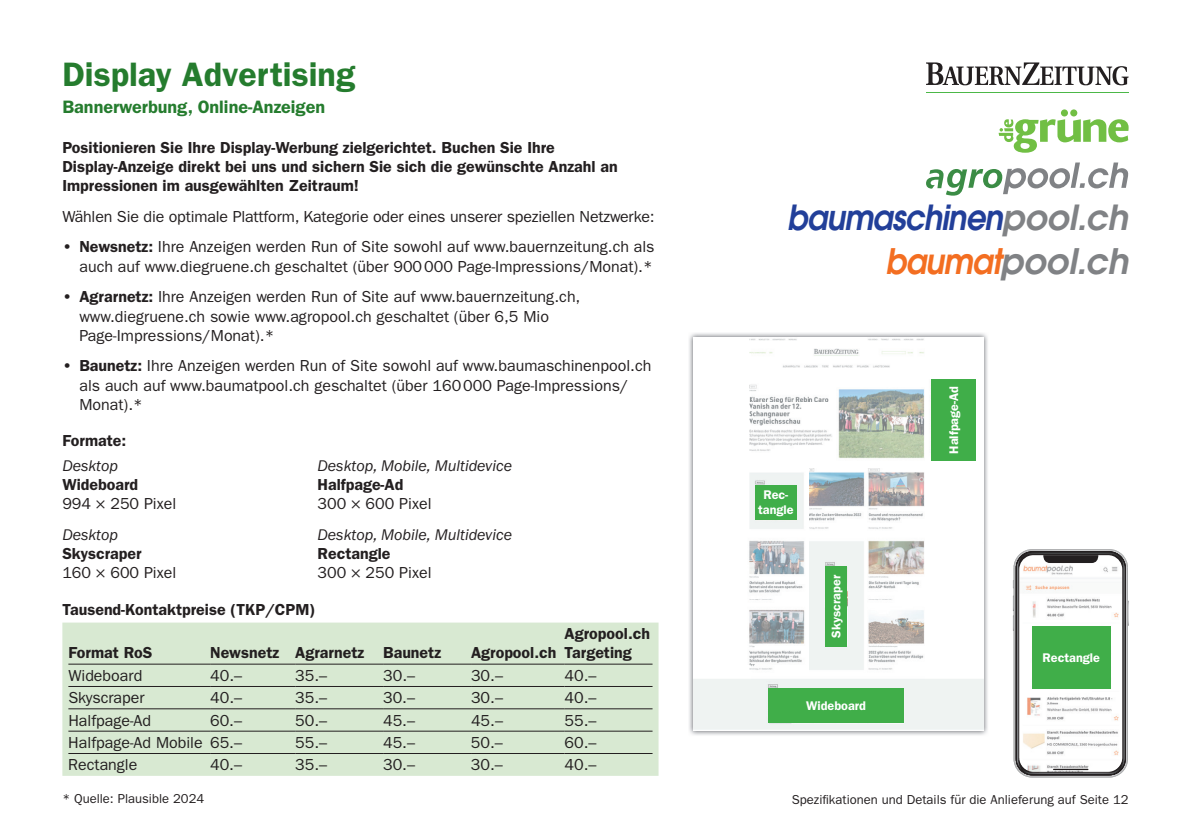
<style>
.page{position:relative;width:1191px;height:840px;background:#fff}
.page>*{position:absolute;margin:0;border:0;box-sizing:border-box;transform-origin:0 0}
.t1{font:italic 600 35px "Avant Garde";letter-spacing:-.03em;color:#808285}
.t2{font:italic 600 34.4px "Avant Garde";letter-spacing:-.03em;color:#223f99;scale:.9 1}
.t3{font:600 34px "ITC Franklin Gothic Std";color:#257c2e}
.t4{font:600 18px "ITC Franklin Gothic Std";color:#257c2e}
.t5{font:16px/19.2px "ITC Franklin Gothic Std";color:#231f20}
.t6{font:600 16px/19.2px "ITC Franklin Gothic Std";color:#231f20}
.t7{font:italic 16px "ITC Franklin Gothic Std";color:#231f20}
.t8{font:13px "ITC Franklin Gothic Std";color:#231f20}
.t9{font:600 12.6px/15.2px "ITC Franklin Gothic Std";color:#fff;text-align:center}
.s1{font-weight:600}
.s2{color:#808285}
.s3{color:#f36e21}
</style>
<div class="page">
<img style="left:689px;top:333px;width:299px;height:402px">
<img style="left:693px;top:337px;width:290px;height:393px">
<div style="left:768px;top:688px;width:135px;height:34px;background:#40ae49"></div>
<div style="left:825px;top:566px;width:22px;height:80px;background:#40ae49"></div>
<div style="left:931px;top:379px;width:45px;height:81px;background:#40ae49"></div>
<div style="left:755px;top:485px;width:41px;height:34px;background:#40ae49"></div>
<svg style="left:1013px;top:549px;width:116px;height:228px"></svg>
<div style="left:1032px;top:625px;width:78px;height:63px;background:#40ae49"></div>
<div style="left:62px;top:622px;width:596px;height:153px;background:#d8e9d2"></div>
<hr style="left:68px;top:663px;width:142px;height:1px;background:#231f20">
<hr style="left:210px;top:663px;width:85px;height:1px;background:#231f20">
<hr style="left:295px;top:663px;width:88px;height:1px;background:#231f20">
<hr style="left:383px;top:663px;width:88px;height:1px;background:#231f20">
<hr style="left:471px;top:663px;width:93px;height:1px;background:#231f20">
<hr style="left:564px;top:663px;width:88px;height:1px;background:#231f20">
<hr style="left:68px;top:685px;width:142px;height:1px;background:#231f20">
<hr style="left:210px;top:685px;width:85px;height:1px;background:#231f20">
<hr style="left:295px;top:685px;width:88px;height:1px;background:#231f20">
<hr style="left:383px;top:685px;width:88px;height:1px;background:#231f20">
<hr style="left:471px;top:685px;width:93px;height:1px;background:#231f20">
<hr style="left:564px;top:685px;width:88px;height:1px;background:#231f20">
<hr style="left:68px;top:708px;width:142px;height:1px;background:#231f20">
<hr style="left:210px;top:708px;width:85px;height:1px;background:#231f20">
<hr style="left:295px;top:708px;width:88px;height:1px;background:#231f20">
<hr style="left:383px;top:708px;width:88px;height:1px;background:#231f20">
<hr style="left:471px;top:708px;width:93px;height:1px;background:#231f20">
<hr style="left:564px;top:708px;width:88px;height:1px;background:#231f20">
<hr style="left:68px;top:730px;width:142px;height:1px;background:#231f20">
<hr style="left:210px;top:730px;width:85px;height:1px;background:#231f20">
<hr style="left:295px;top:730px;width:88px;height:1px;background:#231f20">
<hr style="left:383px;top:730px;width:88px;height:1px;background:#231f20">
<hr style="left:471px;top:730px;width:93px;height:1px;background:#231f20">
<hr style="left:564px;top:730px;width:88px;height:1px;background:#231f20">
<hr style="left:68px;top:752px;width:142px;height:1px;background:#231f20">
<hr style="left:210px;top:752px;width:85px;height:1px;background:#231f20">
<hr style="left:295px;top:752px;width:88px;height:1px;background:#231f20">
<hr style="left:383px;top:752px;width:88px;height:1px;background:#231f20">
<hr style="left:471px;top:752px;width:93px;height:1px;background:#231f20">
<hr style="left:564px;top:752px;width:88px;height:1px;background:#231f20">
<svg style="left:926px;top:62px;width:202px;height:23px"></svg>
<hr style="left:926px;top:92px;width:202px;height:1px;background:#4cb848">
<svg style="left:998px;top:109px;width:130px;height:44px"></svg>
<svg style="left:926px;top:162px;width:202px;height:33px"></svg>
<h3 class="t3" style="left:62px;top:54px;width:294px">Display Advertising</h3>
<p class="t4" style="left:62px;top:96px;width:264px">Bannerwerbung, Online-Anzeigen</p>
<p class="t6" style="left:62px;top:138px;width:557px">Positionieren Sie Ihre Display-Werbung zielgerichtet. Buchen Sie Ihre<br>Display-Anzeige direkt bei uns und sichern Sie sich die gewünschte Anzahl an<br>Impressionen im ausgewählten Zeitraum!</p>
<p class="t5" style="left:62px;top:207px;width:594px">Wählen Sie die optimale Plattform, Kategorie oder eines unserer speziellen Netzwerke:</p>
<p class="t5" style="left:62px;top:237px;width:594px;text-align:right"><span class="s1">• Newsnetz:</span> Ihre Anzeigen werden Run of Site sowohl auf www.bauernzeitung.ch als auch auf www.diegruene.ch geschaltet (über 900 000 Page-Impressions/Monat).*</p>
<p class="t5" style="left:79px;top:287px;width:502px;text-indent:-17px"><span class="s1">• Agrarnetz:</span> Ihre Anzeigen werden Run of Site auf www.bauernzeitung.ch, www.diegruene.ch sowie www.agropool.ch geschaltet (über 6,5 Mio<br>Page-Impressions/Monat).*</p>
<p class="t5" style="left:79px;top:356px;width:573px;text-indent:-17px"><span class="s1">• Baunetz:</span> Ihre Anzeigen werden Run of Site sowohl auf www.baumaschinenpool.ch als auch auf www.baumatpool.ch geschaltet (über 160 000 Page-Impressions/<br>Monat).*</p>
<p class="t6" style="left:62px;top:430px;width:65px">Formate:</p>
<p class="t7" style="left:62px;top:456px;width:57px">Desktop</p>
<p class="t7" style="left:317px;top:456px;width:196px">Desktop, Mobile, Multidevice</p>
<p class="t6" style="left:62px;top:474px;width:77px">Wideboard</p>
<p class="t6" style="left:317px;top:474px;width:87px">Halfpage-Ad</p>
<p class="t5" style="left:62px;top:494px;width:115px">994 × 250 Pixel</p>
<p class="t5" style="left:317px;top:494px;width:115px">300 × 600 Pixel</p>
<p class="t7" style="left:62px;top:525px;width:57px">Desktop</p>
<p class="t7" style="left:317px;top:525px;width:196px">Desktop, Mobile, Multidevice</p>
<p class="t6" style="left:62px;top:543px;width:81px">Skyscraper</p>
<p class="t6" style="left:317px;top:543px;width:74px">Rectangle</p>
<p class="t5" style="left:62px;top:563px;width:115px">160 × 600 Pixel</p>
<p class="t5" style="left:317px;top:563px;width:115px">300 × 250 Pixel</p>
<p class="t6" style="left:62px;top:599px;width:255px">Tausend-Kontaktpreise (TKP/CPM)</p>
<p class="t6" style="left:68px;top:643px;width:86px">Format RoS</p>
<p class="t6" style="left:210px;top:643px;width:232px">Newsnetz Agrarnetz Baunetz</p>
<p class="t6" style="left:471px;top:643px;width:87px">Agropool.ch</p>
<p class="t6" style="left:564px;top:623px;width:87px">Agropool.ch<br>Targeting</p>
<p class="t5" style="left:68px;top:665px;width:75px">Wideboard</p>
<p class="t5" style="left:210px;top:665px;width:33px">40.–</p>
<p class="t5" style="left:295px;top:665px;width:33px">35.–</p>
<p class="t5" style="left:383px;top:665px;width:33px">30.–</p>
<p class="t5" style="left:471px;top:665px;width:33px">30.–</p>
<p class="t5" style="left:564px;top:665px;width:33px">40.–</p>
<p class="t5" style="left:68px;top:687px;width:78px">Skyscraper</p>
<p class="t5" style="left:210px;top:687px;width:33px">40.–</p>
<p class="t5" style="left:295px;top:687px;width:33px">35.–</p>
<p class="t5" style="left:383px;top:687px;width:33px">30.–</p>
<p class="t5" style="left:471px;top:687px;width:33px">30.–</p>
<p class="t5" style="left:564px;top:687px;width:33px">40.–</p>
<p class="t5" style="left:68px;top:710px;width:84px">Halfpage-Ad</p>
<p class="t5" style="left:210px;top:710px;width:33px">60.–</p>
<p class="t5" style="left:295px;top:710px;width:33px">50.–</p>
<p class="t5" style="left:383px;top:710px;width:33px">45.–</p>
<p class="t5" style="left:471px;top:710px;width:33px">45.–</p>
<p class="t5" style="left:564px;top:710px;width:33px">55.–</p>
<p class="t5" style="left:68px;top:732px;width:175px">Halfpage-Ad Mobile 65.–</p>
<p class="t5" style="left:295px;top:732px;width:33px">55.–</p>
<p class="t5" style="left:383px;top:732px;width:33px">45.–</p>
<p class="t5" style="left:471px;top:732px;width:33px">50.–</p>
<p class="t5" style="left:564px;top:732px;width:33px">60.–</p>
<p class="t5" style="left:68px;top:754px;width:71px">Rectangle</p>
<p class="t5" style="left:210px;top:754px;width:33px">40.–</p>
<p class="t5" style="left:295px;top:754px;width:33px">35.–</p>
<p class="t5" style="left:383px;top:754px;width:33px">30.–</p>
<p class="t5" style="left:471px;top:754px;width:33px">30.–</p>
<p class="t5" style="left:564px;top:754px;width:33px">40.–</p>
<p class="t8" style="left:62px;top:791px;width:143px">* Quelle: Plausible 2024</p>
<h2 class="t2" style="left:787px;top:195px;width:380px">baumaschinen<span class="s2">pool.ch</span></h2>
<h1 class="t1" style="left:885px;top:238px;width:244px"><span class="s3">baumat</span>pool.ch</h1>
<p class="t9" style="left:758px;top:487px;width:37px">Rec&shy;tangle</p>
<p class="t9" style="left:828px;top:637px;width:64px;rotate:-90deg">Skyscraper</p>
<p class="t9" style="left:806px;top:697px;width:61px">Wideboard</p>
<p class="t9" style="left:946px;top:453px;width:69px;rotate:-90deg">Halfpage-Ad</p>
<p class="t9" style="left:1042px;top:649px;width:59px">Rectangle</p>
<p class="t8" style="left:791px;top:791px;width:338px">Spezifikationen und Details für die Anlieferung auf Seite 12</p>
</div>
